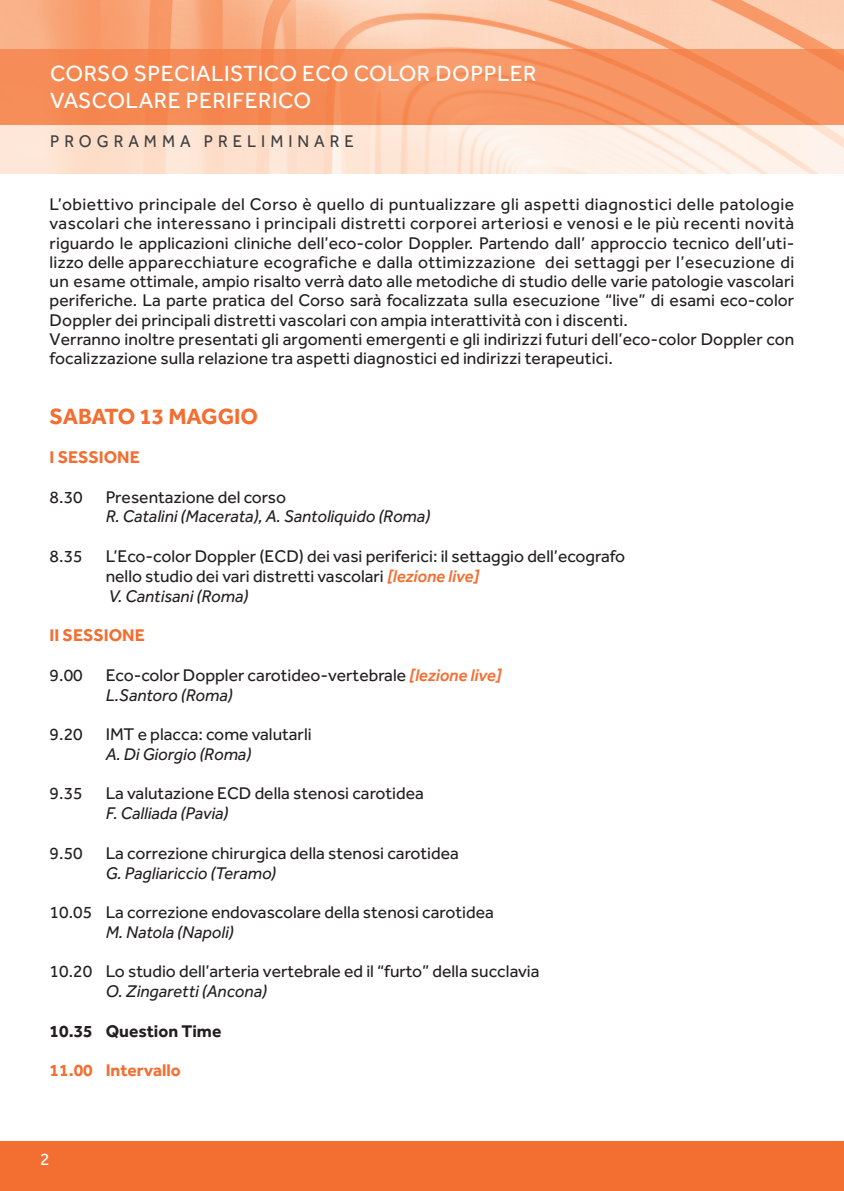
<style>
.page{position:relative;width:844px;height:1191px;background:#fff}
.page>*{position:absolute;margin:0;border:0;box-sizing:border-box;transform-origin:0 0}
.t1{font:22.75px/26.2px "Effra";letter-spacing:.02em;color:#fff}
.t2{font:700 22.75px "Effra";color:#f36e31}
.t3{font:17.5px/19.2px "Effra";letter-spacing:.005em;color:#231f20}
.t4{font:italic 17.5px "Effra";color:#231f20}
.t5{font:700 17.5px "Effra";color:#f36e31}
.t6{font:17.5px "Effra";letter-spacing:.3em;color:#3e3e3f;scale:.95 1}
.t7{font:700 17.5px "Effra";color:#231f20}
.t8{font:17.5px "Effra";color:#fff}
.s1{font-weight:500;font-style:italic;color:#f36e31}
.s2{font-style:italic}
</style>
<div class="page">
<div style="left:0;top:1141px;width:843px;height:50px;background:#f36e31"></div>
<hr style="left:843px;top:1141px;width:1px;height:50px;background:#f36e31">
<img style="left:0;top:0;width:843px;height:50px">
<img style="left:0;top:50px;width:843px;height:124px">
<h1 class="t1" style="left:50px;top:60px;width:488px">CORSO SPECIALISTICO ECO COLOR DOPPLER<br>VASCOLARE PERIFERICO</h1>
<p class="t6" style="left:50px;top:131px;width:321px">PROGRAMMA PRELIMINARE</p>
<p class="t3" style="left:50px;top:194px;width:746px">L’obiettivo principale del Corso è quello di puntualizzare gli aspetti diagnostici delle patologie vascolari che interessano i principali distretti corporei arteriosi e venosi e le più recenti novità riguardo le applicazioni cliniche dell’eco-color Doppler. Partendo dall’ approccio tecnico dell’uti&shy;lizzo delle apparecchiature ecografiche e dalla ottimizzazione dei settaggi per l’esecuzione di un esame ottimale, ampio risalto verrà dato alle metodiche di studio delle varie patologie vascolari periferiche. La parte pratica del Corso sarà focalizzata sulla esecuzione “live” di esami eco-color Doppler dei principali distretti vascolari con ampia interattività con i discenti.<br>Verranno inoltre presentati gli argomenti emergenti e gli indirizzi futuri dell’eco-color Doppler con focalizzazione sulla relazione tra aspetti diagnostici ed indirizzi terapeutici.</p>
<h1 class="t2" style="left:50px;top:402px;width:210px">SABATO 13 MAGGIO</h1>
<p class="t5" style="left:50px;top:446px;width:92px">I SESSIONE</p>
<p class="t3" style="left:50px;top:487px;width:35px">8.30</p>
<p class="t3" style="left:106px;top:487px;width:182px">Presentazione del corso</p>
<p class="t4" style="left:106px;top:506px;width:326px">R. Catalini (Macerata), A. Santoliquido (Roma)</p>
<p class="t3" style="left:50px;top:546px;width:35px">8.35</p>
<p class="t3" style="left:106px;top:546px;width:521px;line-height:19.8px">L’Eco-color Doppler (ECD) dei vasi periferici: il settaggio dell’ecografo nello studio dei vari distretti vascolari <span class="s1">[lezione live]<br></span><span class="s2">V. Cantisani (Roma)</span></p>
<p class="t5" style="left:50px;top:624px;width:97px">II SESSIONE</p>
<p class="t3" style="left:50px;top:665px;width:35px">9.00</p>
<p class="t3" style="left:106px;top:665px;width:397px;line-height:19.8px">Eco-color Doppler carotideo-vertebrale <span class="s1">[lezione live]<br></span><span class="s2">L.Santoro (Roma)</span></p>
<p class="t3" style="left:50px;top:724px;width:35px">9.20</p>
<p class="t3" style="left:106px;top:724px;width:207px">IMT e placca: come valutarli</p>
<p class="t4" style="left:106px;top:744px;width:147px">A. Di Giorgio (Roma)</p>
<p class="t3" style="left:50px;top:783px;width:35px">9.35</p>
<p class="t3" style="left:106px;top:783px;width:320px">La valutazione ECD della stenosi carotidea</p>
<p class="t4" style="left:106px;top:803px;width:124px">F. Calliada (Pavia)</p>
<p class="t3" style="left:50px;top:843px;width:35px">9.50</p>
<p class="t3" style="left:106px;top:843px;width:354px">La correzione chirurgica della stenosi carotidea</p>
<p class="t4" style="left:106px;top:862px;width:172px">G. Pagliariccio (Teramo)</p>
<p class="t3" style="left:50px;top:902px;width:445px">10.05 La correzione endovascolare della stenosi carotidea</p>
<p class="t4" style="left:106px;top:922px;width:129px">M. Natola (Napoli)</p>
<p class="t3" style="left:50px;top:961px;width:491px">10.20 Lo studio dell’arteria vertebrale ed il “furto” della succlavia</p>
<p class="t4" style="left:106px;top:981px;width:163px">O. Zingaretti (Ancona)</p>
<p class="t7" style="left:50px;top:1020px;width:173px">10.35 Question Time</p>
<p class="t5" style="left:50px;top:1059px;width:133px">11.00 Intervallo</p>
<p class="t8" style="left:40px;top:1149px;width:11px">2</p>
</div>
